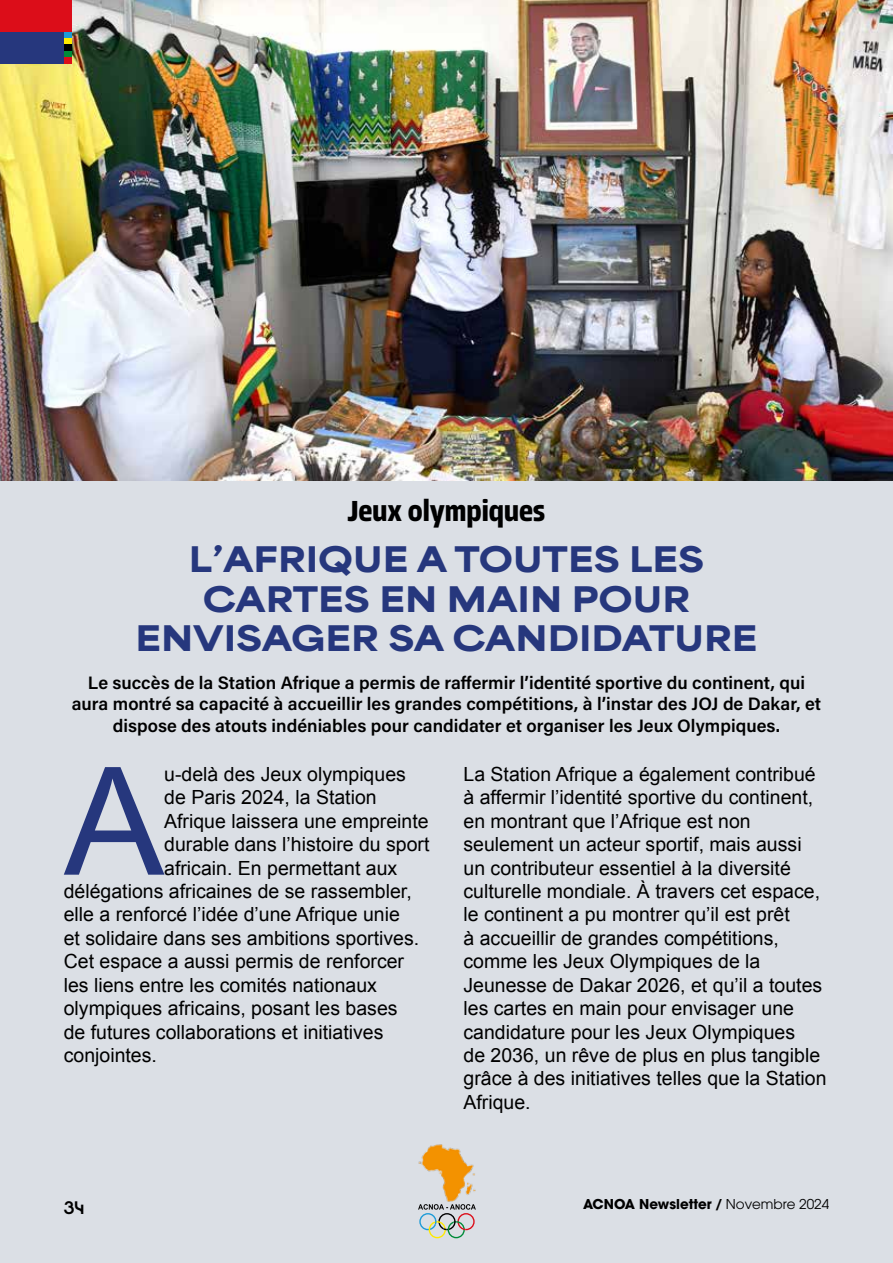
<style>
.page{position:relative;width:893px;height:1263px;background:#fff}
.page>*{position:absolute;margin:0;border:0;box-sizing:border-box;transform-origin:0 0}
.t1{font:150.3px "Arial";color:#26377d}
.t2{font:100 33px/39.6px "Area Variable";color:#26377d;text-align:center}
.t3{font:100 extra-condensed 30px "Allotrope Variable";color:#000}
.t4{font:19.5px/23.4px "Arial";color:#000}
.t5{font:19.5px "Paris 2024 Variable Regular";color:#000}
.t6{font:18px/21.6px "Acumin Variable Concept";color:#000;text-align:center}
.t7{font:700 13.5px "ITC Avant Garde Std";color:#000}
.s1{font-weight:600}
.s2{font-weight:400}
</style>
<div class="page">
<div style="left:0;top:453px;width:893px;height:810px;background:#dbdfe5"></div>
<img style="left:0;top:0;width:893px;height:480px">
<div style="left:0;top:31px;width:64px;height:33px;background:#26377d"></div>
<div style="left:64px;top:31px;width:7px;height:7px;background:#1d9bd7"></div>
<div style="left:64px;top:38px;width:7px;height:6px;background:#ffea00"></div>
<div style="left:64px;top:44px;width:7px;height:7px;background:#000"></div>
<div style="left:64px;top:51px;width:7px;height:6px;background:#008b39"></div>
<div style="left:64px;top:57px;width:7px;height:7px;background:#dc0d19"></div>
<div style="left:0;top:0;width:71px;height:31px;background:#dc0d19"></div>
<svg style="left:418px;top:1204px;width:58px;height:35px"></svg>
<h3 class="t3" style="left:348px;top:493px;width:199px">Jeux olympiques</h3>
<h2 class="t2" style="left:135px;top:535px;width:624px">L’AFRIQUE A TOUTES LES<br>CARTES EN MAIN POUR<br>ENVISAGER SA CANDIDATURE</h2>
<p class="t6" style="left:72px;top:671px;width:751px">Le succès de la Station Afrique a permis de raffermir l’identité sportive du continent, qui aura montré sa capacité à accueillir les grandes compétitions, à l’instar des JOJ de Dakar, et dispose des atouts indéniables pour candidater et organiser les Jeux Olympiques.</p>
<h1 class="t1" style="left:64px;top:723px;width:102px">A</h1>
<p class="t4" style="left:164px;top:763px;width:243px">u-delà des Jeux olympiques</p>
<p class="t4" style="left:463px;top:763px;width:365px">La Station Afrique a également contribué à affermir l’identité sportive du continent, en montrant que l’Afrique est non seulement un acteur sportif, mais aussi un contributeur essentiel à la diversité culturelle mondiale. À travers cet espace, le continent a pu montrer qu’il est prêt<br>à accueillir de grandes compétitions, comme les Jeux Olympiques de la Jeunesse de Dakar 2026, et qu’il a toutes les cartes en main pour envisager une candidature pour les Jeux Olympiques<br>de 2036, un rêve de plus en plus tangible grâce à des initiatives telles que la Station Afrique.</p>
<p class="t4" style="left:164px;top:786px;width:214px">de Paris 2024, la Station</p>
<p class="t4" style="left:164px;top:809px;width:266px">Afrique laissera une empreinte</p>
<p class="t4" style="left:164px;top:833px;width:267px">durable dans l’histoire du sport</p>
<p class="t4" style="left:164px;top:856px;width:235px">africain. En permettant aux</p>
<p class="t4" style="left:64px;top:880px;width:349px">délégations africaines de se rassembler,</p>
<p class="t4" style="left:64px;top:903px;width:338px">elle a renforcé l’idée d’une Afrique unie</p>
<p class="t4" style="left:64px;top:926px;width:357px">et solidaire dans ses ambitions sportives.</p>
<p class="t4" style="left:64px;top:950px;width:342px">Cet espace a aussi permis de renforcer</p>
<p class="t4" style="left:64px;top:973px;width:315px">les liens entre les comités nationaux</p>
<p class="t4" style="left:64px;top:997px;width:335px">olympiques africains, posant les bases</p>
<p class="t4" style="left:64px;top:1020px;width:321px">de futures collaborations et initiatives</p>
<p class="t4" style="left:64px;top:1043px;width:95px">conjointes.</p>
<p class="t5" style="left:64px;top:1195px;width:22px">34</p>
<p class="t7" style="left:583px;top:1195px;width:248px">ACNOA Newsletter <span class="s1">/</span> <span class="s2">Novembre 2024</span></p>
</div>
